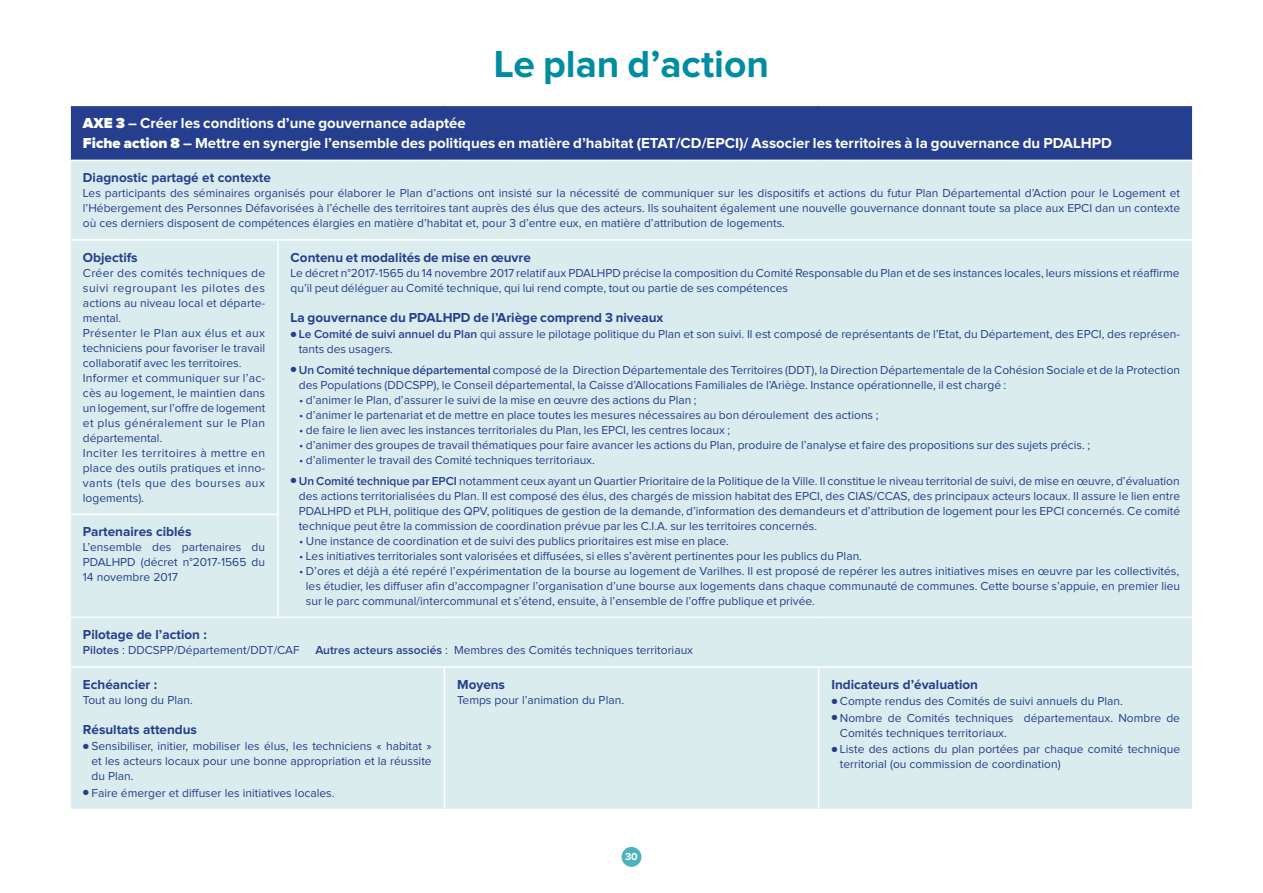
<style>
.page{position:relative;width:1263px;height:893px;background:#fff}
.page>*{position:absolute;margin:0;border:0;box-sizing:border-box;transform-origin:0 0}
.t1{font:700 39px "Proxima Nova";color:#008da2}
.t2{font:700 15px/19.5px "Proxima Nova";color:#fff}
.t3{font:700 13.5px "Proxima Nova";color:#253f8e}
.t4{font:12px/15px "Proxima Nova";color:#253f8e}
.t5{font:700 10.5px "Proxima Nova";color:#fff}
.s1{font-weight:900}
.s2{font-weight:600}
</style>
<div class="page">
<div style="left:621px;top:847px;width:20px;height:20px;background:#4eb2bc;border-radius:50%"></div>
<div style="left:70px;top:105px;width:1123px;height:55px;background:#253f8e"></div>
<div style="left:71px;top:161px;width:1121px;height:648px;background:#dbecee"></div>
<div style="left:71px;top:241px;width:1121px;height:425px;background:#dbecee"></div>
<hr style="left:69px;top:105px;width:209px;height:1px;background:#fff">
<hr style="left:69px;top:106px;width:2px;height:54px;background:#fff">
<hr style="left:278px;top:105px;width:166px;height:1px;background:#fff">
<hr style="left:444px;top:105px;width:375px;height:1px;background:#fff">
<hr style="left:819px;top:105px;width:374px;height:1px;background:#fff">
<hr style="left:1192px;top:106px;width:1px;height:54px;background:#fff">
<hr style="left:69px;top:239px;width:209px;height:2px;background:#fff">
<hr style="left:278px;top:239px;width:166px;height:2px;background:#fff">
<hr style="left:277px;top:241px;width:2px;height:273px;background:#fff">
<hr style="left:444px;top:239px;width:375px;height:2px;background:#fff">
<hr style="left:819px;top:239px;width:374px;height:2px;background:#fff">
<hr style="left:69px;top:514px;width:210px;height:1px;background:#fff">
<hr style="left:277px;top:515px;width:2px;height:102px;background:#fff">
<hr style="left:69px;top:617px;width:209px;height:1px;background:#fff">
<hr style="left:278px;top:617px;width:166px;height:1px;background:#fff">
<hr style="left:444px;top:617px;width:375px;height:1px;background:#fff">
<hr style="left:819px;top:617px;width:374px;height:1px;background:#fff">
<hr style="left:69px;top:666px;width:209px;height:2px;background:#fff">
<hr style="left:278px;top:666px;width:166px;height:2px;background:#fff">
<hr style="left:444px;top:666px;width:375px;height:2px;background:#fff">
<hr style="left:444px;top:668px;width:1px;height:141px;background:#fff">
<hr style="left:819px;top:666px;width:374px;height:2px;background:#fff">
<hr style="left:818px;top:668px;width:1px;height:141px;background:#fff">
<svg style="left:291px;top:331px;width:5px;height:6px"></svg>
<svg style="left:291px;top:367px;width:5px;height:5px"></svg>
<svg style="left:291px;top:478px;width:5px;height:5px"></svg>
<svg style="left:83px;top:743px;width:6px;height:6px"></svg>
<svg style="left:83px;top:790px;width:6px;height:5px"></svg>
<svg style="left:832px;top:698px;width:5px;height:6px"></svg>
<svg style="left:832px;top:715px;width:5px;height:5px"></svg>
<svg style="left:832px;top:746px;width:5px;height:6px"></svg>
<h1 class="t1" style="left:494px;top:46px;width:277px">Le plan d’action</h1>
<p class="t2" style="left:83px;top:114px;width:1031px"><span class="s1">AXE 3</span> – Créer les conditions d’une gouvernance adaptée<br><span class="s1">Fiche action 8</span> – Mettre en synergie l’ensemble des politiques en matière d’habitat (ETAT/CD/EPCI)/ Associer les territoires à la gouvernance du PDALHPD</p>
<p class="t3" style="left:83px;top:171px;width:190px">Diagnostic partagé et contexte</p>
<p class="t4" style="left:83px;top:186px;width:1099px;text-align:justify">Les participants des séminaires organisés pour élaborer le Plan d’actions ont insisté sur la nécessité de communiquer sur les dispositifs et actions du futur Plan Départemental d’Action pour le Logement et l’Hébergement des Personnes Défavorisées à l’échelle des territoires tant auprès des élus que des acteurs. Ils souhaitent également une nouvelle gouvernance donnant toute sa place aux EPCI dan un contexte où ces derniers disposent de compétences élargies en matière d’habitat et, pour 3 d’entre eux, en matière d’attribution de logements.</p>
<p class="t3" style="left:83px;top:251px;width:56px">Objectifs</p>
<p class="t4" style="left:83px;top:266px;width:184px">Créer des comités techniques de suivi regroupant les pilotes des actions au niveau local et départe&shy;mental.<br>Présenter le Plan aux élus et aux techniciens pour favoriser le travail collaboratif avec les territoires.<br>Informer et communiquer sur l’ac&shy;cès au logement, le maintien dans un logement, sur l’offre de logement et plus généralement sur le Plan départemental.<br>Inciter les territoires à mettre en place des outils pratiques et inno&shy;vants (tels que des bourses aux logements).</p>
<p class="t3" style="left:291px;top:251px;width:242px">Contenu et modalités de mise en œuvre</p>
<p class="t4" style="left:291px;top:266px;width:890px">Le décret n°2017-1565 du 14 novembre 2017 relatif aux PDALHPD précise la composition du Comité Responsable du Plan et de ses instances locales, leurs missions et réaffirme qu’il peut déléguer au Comité technique, qui lui rend compte, tout ou partie de ses compétences</p>
<p class="t3" style="left:291px;top:311px;width:374px">La gouvernance du PDALHPD de l’Ariège comprend 3 niveaux</p>
<p class="t4" style="left:299px;top:327px;width:883px"><span class="s2">Le Comité de suivi annuel du Plan</span> qui assure le pilotage politique du Plan et son suivi. Il est composé de représentants de l’Etat, du Département, des EPCI, des représen&shy;tants des usagers.</p>
<p class="t4" style="left:299px;top:363px;width:883px"><span class="s2">Un Comité technique départemental</span> composé de la Direction Départementale des Territoires (DDT), la Direction Départementale de la Cohésion Sociale et de la Protection des Populations (DDCSPP), le Conseil départemental, la Caisse d’Allocations Familiales de l’Ariège. Instance opérationnelle, il est chargé :</p>
<p class="t4" style="left:299px;top:393px;width:399px">• d’animer le Plan, d’assurer le suivi de la mise en œuvre des actions du Plan ;</p>
<p class="t4" style="left:299px;top:408px;width:581px">• d’animer le partenariat et de mettre en place toutes les mesures nécessaires au bon déroulement des actions ;</p>
<p class="t4" style="left:299px;top:423px;width:432px">• de faire le lien avec les instances territoriales du Plan, les EPCI, les centres locaux ;</p>
<p class="t4" style="left:299px;top:438px;width:792px">• d’animer des groupes de travail thématiques pour faire avancer les actions du Plan, produire de l’analyse et faire des propositions sur des sujets précis. ;</p>
<p class="t4" style="left:299px;top:450px;width:882px;line-height:20.7px">• d’alimenter le travail des Comité techniques territoriaux.<br><span class="s2">Un Comité technique par EPCI</span> notamment ceux ayant un Quartier Prioritaire de la Politique de la Ville. Il constitue le niveau territorial de suivi, de mise en œuvre, d’évaluation</p>
<p class="t4" style="left:299px;top:489px;width:883px;text-align:justify">des actions territorialisées du Plan. Il est composé des élus, des chargés de mission habitat des EPCI, des CIAS/CCAS, des principaux acteurs locaux. Il assure le lien entre PDALHPD et PLH, politique des QPV, politiques de gestion de la demande, d’information des demandeurs et d’attribution de logement pour les EPCI concernés. Ce comité technique peut être la commission de coordination prévue par les C.I.A. sur les territoires concernés.</p>
<p class="t4" style="left:299px;top:534px;width:431px">• Une instance de coordination et de suivi des publics prioritaires est mise en place.</p>
<p class="t4" style="left:299px;top:549px;width:564px">• Les initiatives territoriales sont valorisées et diffusées, si elles s’avèrent pertinentes pour les publics du Plan.</p>
<p class="t4" style="left:306px;top:564px;width:876px;text-align:justify;text-indent:-7px">• D’ores et déjà a été repéré l’expérimentation de la bourse au logement de Varilhes. Il est proposé de repérer les autres initiatives mises en œuvre par les collectivités, les étudier, les diffuser afin d’accompagner l’organisation d’une bourse aux logements dans chaque communauté de communes. Cette bourse s’appuie, en premier lieu sur le parc communal/intercommunal et s’étend, ensuite, à l’ensemble de l’offre publique et privée.</p>
<p class="t3" style="left:83px;top:525px;width:110px">Partenaires ciblés</p>
<p class="t4" style="left:83px;top:540px;width:184px;text-align:justify">L’ensemble des partenaires du PDALHPD (décret n°2017-1565 du 14 novembre 2017</p>
<p class="t3" style="left:83px;top:628px;width:125px">Pilotage de l’action :</p>
<p class="t4" style="left:83px;top:643px;width:218px"><span class="s2">Pilotes</span> : DDCSPP/Département/DDT/CAF</p>
<p class="t4" style="left:315px;top:643px;width:379px"><span class="s2">Autres acteurs associés</span> : Membres des Comités techniques territoriaux</p>
<p class="t3" style="left:83px;top:678px;width:76px">Echéancier :</p>
<p class="t4" style="left:83px;top:693px;width:111px">Tout au long du Plan.</p>
<p class="t3" style="left:83px;top:723px;width:116px">Résultats attendus</p>
<p class="t4" style="left:91px;top:739px;width:342px;text-align:justify">Sensibiliser, initier, mobiliser les élus, les techniciens « habitat » et les acteurs locaux pour une bonne appropriation et la réussite du Plan.</p>
<p class="t4" style="left:91px;top:786px;width:245px">Faire émerger et diffuser les initiatives locales.</p>
<p class="t3" style="left:457px;top:678px;width:49px">Moyens</p>
<p class="t4" style="left:457px;top:693px;width:168px">Temps pour l’animation du Plan.</p>
<p class="t5" style="left:625px;top:852px;width:14px">30</p>
<p class="t3" style="left:831px;top:678px;width:148px">Indicateurs d’évaluation</p>
<p class="t4" style="left:840px;top:693px;width:342px;line-height:16.5px">Compte rendus des Comités de suivi annuels du Plan.<br>Nombre de Comités techniques départementaux. Nombre de</p>
<p class="t4" style="left:840px;top:725px;width:342px;line-height:16.5px">Comités techniques territoriaux.<br>Liste des actions du plan portées par chaque comité technique</p>
<p class="t4" style="left:840px;top:757px;width:222px">territorial (ou commission de coordination)</p>
</div>
